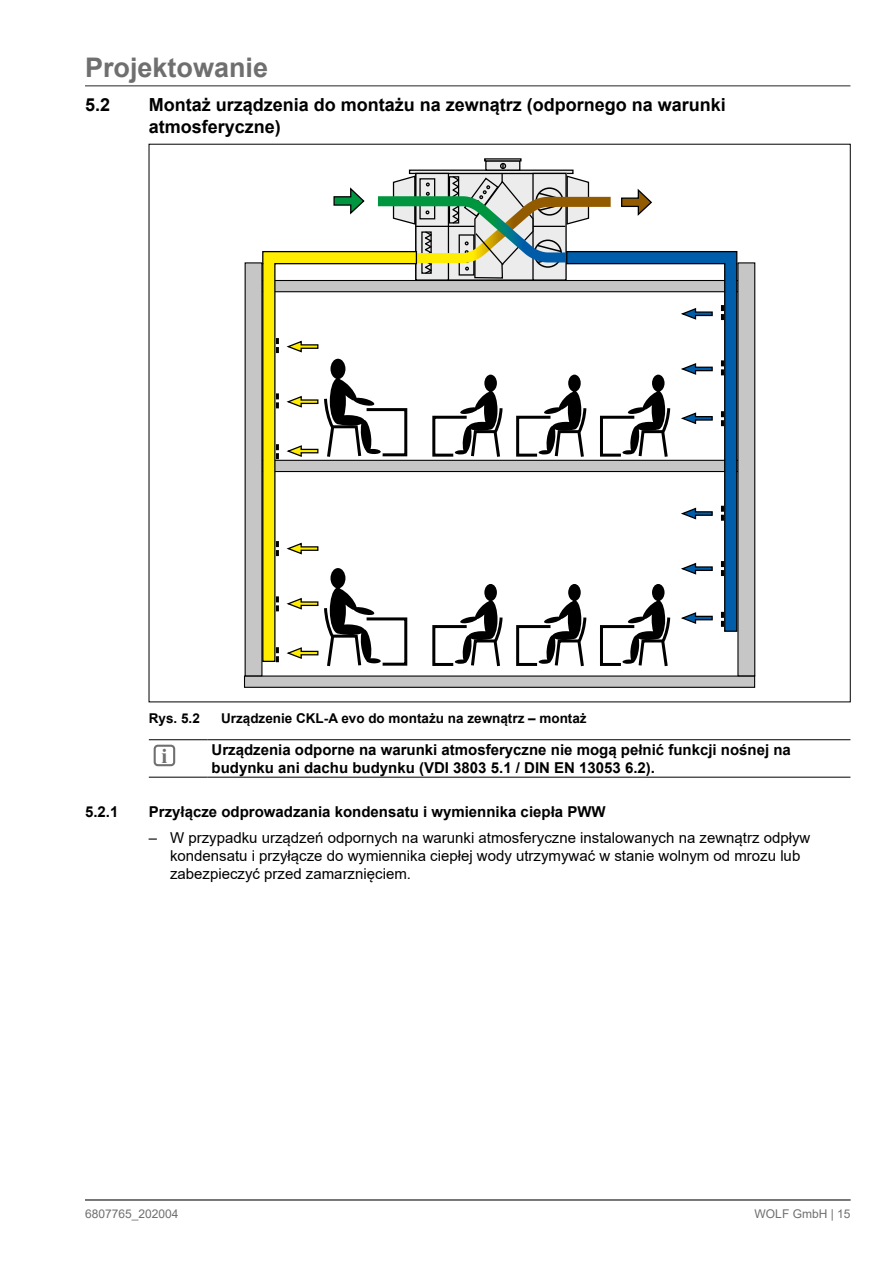
<style>
.page{position:relative;width:893px;height:1263px;background:#fff}
.page>*{position:absolute;margin:0;border:0;box-sizing:border-box;transform-origin:0 0}
.t1{font:700 27px "Arial";color:#706f6f}
.t2{font:700 21px "Times New Roman";color:#6f6f6e}
.t3{font:700 18px/21.6px "Arial";color:#000}
.t4{font:15px/18px "Arial";color:#000}
.t5{font:700 15px/18px "Arial";color:#000}
.t6{font:700 13.5px "Arial";color:#000}
.t7{font:12px "Arial";color:#706f6f}
</style>
<div class="page">
<hr style="left:85px;top:85px;width:765px;height:2px;background:#706f6f">
<hr style="left:85px;top:1199px;width:765px;height:2px;background:#706f6f">
<div style="left:251px;top:280px;width:497px;height:12px;background:#c6c6c6"></div>
<div style="left:250px;top:280px;width:498px;height:12px;border:1px solid #000"></div>
<div style="left:244px;top:676px;width:511px;height:11px;background:#c6c6c6"></div>
<div style="left:244px;top:675px;width:511px;height:13px;border:1px solid #000"></div>
<div style="left:255px;top:460px;width:494px;height:11px;background:#c6c6c6"></div>
<div style="left:254px;top:460px;width:495px;height:12px;border:1px solid #000"></div>
<div style="left:738px;top:263px;width:17px;height:413px;background:#c6c6c6"></div>
<div style="left:737px;top:262px;width:18px;height:414px;border:1px solid #000"></div>
<div style="left:245px;top:263px;width:17px;height:413px;background:#c6c6c6"></div>
<svg style="left:621px;top:188px;width:31px;height:28px"></svg>
<svg style="left:565px;top:251px;width:173px;height:381px"></svg>
<svg style="left:262px;top:251px;width:156px;height:412px"></svg>
<svg style="left:721px;top:504px;width:3px;height:17px"></svg>
<svg style="left:721px;top:611px;width:3px;height:16px"></svg>
<svg style="left:721px;top:560px;width:3px;height:16px"></svg>
<svg style="left:721px;top:304px;width:3px;height:16px"></svg>
<svg style="left:721px;top:410px;width:3px;height:16px"></svg>
<svg style="left:721px;top:359px;width:3px;height:16px"></svg>
<svg style="left:681px;top:307px;width:32px;height:14px"></svg>
<svg style="left:681px;top:362px;width:32px;height:14px"></svg>
<svg style="left:681px;top:411px;width:32px;height:14px"></svg>
<svg style="left:681px;top:507px;width:32px;height:13px"></svg>
<svg style="left:681px;top:562px;width:32px;height:13px"></svg>
<svg style="left:681px;top:611px;width:32px;height:14px"></svg>
<svg style="left:276px;top:540px;width:3px;height:16px"></svg>
<svg style="left:276px;top:646px;width:3px;height:16px"></svg>
<svg style="left:276px;top:595px;width:3px;height:16px"></svg>
<svg style="left:276px;top:337px;width:3px;height:16px"></svg>
<svg style="left:276px;top:443px;width:3px;height:16px"></svg>
<svg style="left:276px;top:392px;width:3px;height:16px"></svg>
<svg style="left:287px;top:542px;width:32px;height:13px"></svg>
<svg style="left:287px;top:340px;width:32px;height:13px"></svg>
<svg style="left:287px;top:359px;width:122px;height:101px"></svg>
<svg style="left:431px;top:375px;width:73px;height:85px"></svg>
<svg style="left:515px;top:375px;width:73px;height:85px"></svg>
<svg style="left:598px;top:375px;width:74px;height:85px"></svg>
<svg style="left:333px;top:187px;width:32px;height:28px"></svg>
<svg style="left:287px;top:568px;width:122px;height:99px"></svg>
<svg style="left:432px;top:584px;width:71px;height:83px"></svg>
<svg style="left:516px;top:584px;width:72px;height:83px"></svg>
<svg style="left:598px;top:584px;width:74px;height:83px"></svg>
<div style="left:486px;top:161px;width:34px;height:9px;background:#ececec"></div>
<div style="left:485px;top:160px;width:35px;height:11px;border:1px solid #000"></div>
<svg style="left:378px;top:163px;width:233px;height:116px"></svg>
<div style="left:484px;top:158px;width:38px;height:3px;border:1px solid #000"></div>
<hr style="left:149px;top:739px;width:58px;height:1px;background:#000">
<hr style="left:207px;top:739px;width:643px;height:1px;background:#000">
<hr style="left:149px;top:777px;width:58px;height:1px;background:#000">
<hr style="left:207px;top:777px;width:643px;height:1px;background:#000">
<div style="left:154px;top:745px;width:21px;height:21px;border:2px solid #6f6f6e;border-radius:3px"></div>
<h1 class="t1" style="left:85px;top:48px;width:185px">Projektowanie</h1>
<p class="t3" style="left:85px;top:94px;width:27px">5.2</p>
<p class="t3" style="left:149px;top:94px;width:579px">Montaż urządzenia do montażu na zewnątrz (odpornego na warunki atmosferyczne)</p>
<p class="t6" style="left:149px;top:708px;width:53px">Rys. 5.2</p>
<p class="t6" style="left:221px;top:708px;width:367px">Urządzenie CKL-A evo do montażu na zewnątrz – montaż</p>
<h2 class="t2" style="left:161px;top:741px;width:7px">i</h2>
<p class="t5" style="left:212px;top:741px;width:581px">Urządzenia odporne na warunki atmosferyczne nie mogą pełnić funkcji nośnej na budynku ani dachu budynku (VDI 3803 5.1 / DIN EN 13053 6.2).</p>
<p class="t5" style="left:85px;top:802px;width:35px">5.2.1</p>
<p class="t5" style="left:149px;top:802px;width:458px">Przyłącze odprowadzania kondensatu i wymiennika ciepła PWW</p>
<p class="t4" style="left:170px;top:829px;width:642px;text-indent:-21px">– W przypadku urządzeń odpornych na warunki atmosferyczne instalowanych na zewnątrz odpływ kondensatu i przyłącze do wymiennika ciepłej wody utrzymywać w stanie wolnym od mrozu lub zabezpieczyć przed zamarznięciem.</p>
<p class="t7" style="left:85px;top:1205px;width:95px">6807765_202004</p>
<p class="t7" style="left:755px;top:1205px;width:97px">WOLF GmbH | 15</p>
</div>
